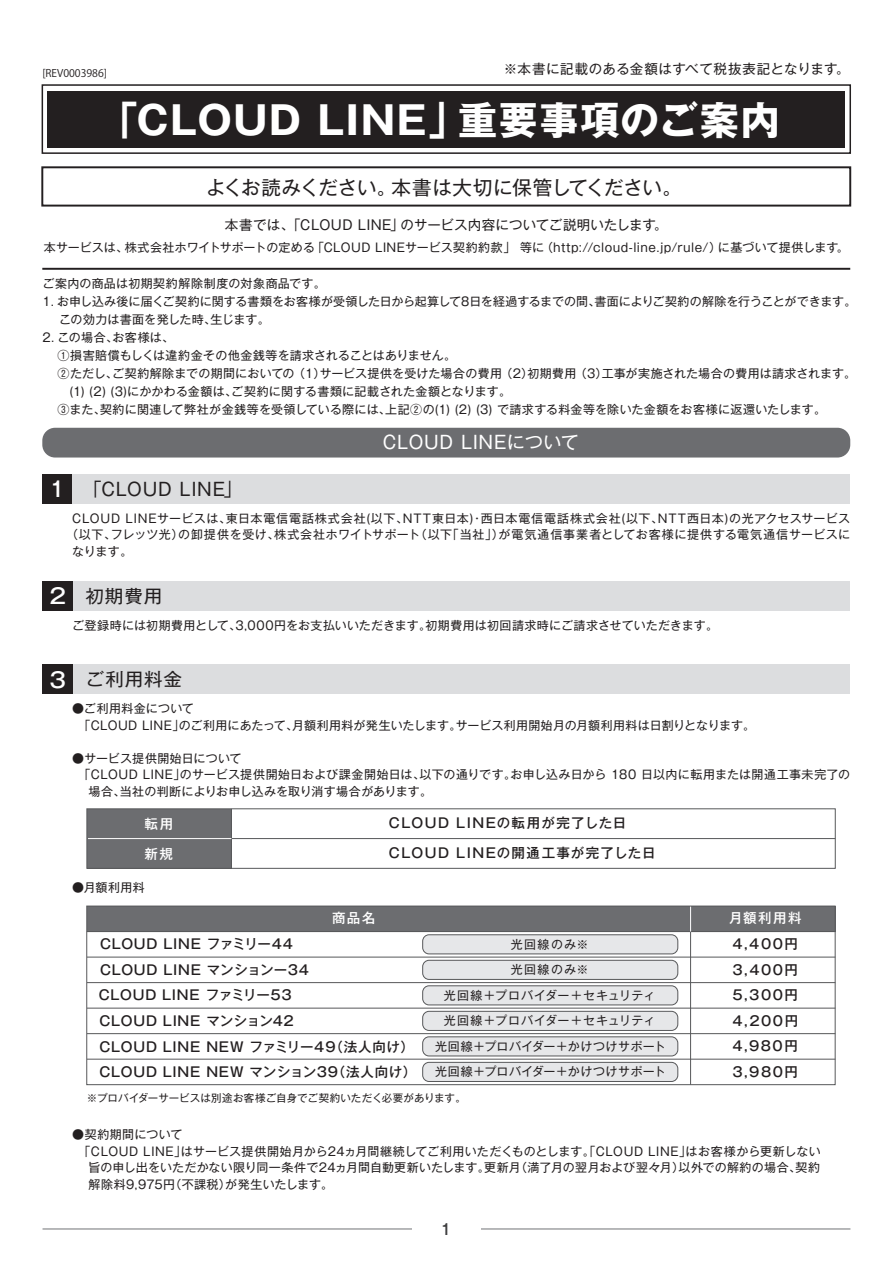
<style>
.page{position:relative;width:893px;height:1263px;background:#fff}
.page>*{position:absolute;margin:0;border:0;box-sizing:border-box;transform-origin:0 0}
.t1{font:700 39px "Gothic MB101 Pro";letter-spacing:.04em;color:#fff}
.t2{font:19.5px "Gothic MB101 Pro";letter-spacing:-.01em;color:#231f20}
.t3{font:18px "Gothic MB101 Pro";letter-spacing:.04em;color:#fff}
.t4{font:18px "Gothic MB101 Pro";letter-spacing:.045em;color:#231f20}
.t5{font:18px "Gothic MB101 Pro";letter-spacing:.045em;color:#231f20;scale:1.04 1}
.t6{font:500 15px "Gothic MB101 Pro";color:#3e3e3f}
.t7{font:500 13.5px "Gothic MB101 Pro";letter-spacing:.06em;color:#231f20}
.t8{font:13.5px "Gothic MB101 Pro";letter-spacing:.025em;color:#231f20}
.t9{font:500 13.5px "Gothic MB101 Pro";letter-spacing:.095em;color:#231f20}
.t10{font:500 13.5px "Gothic MB101 Pro";letter-spacing:.035em;color:#231f20}
.t11{font:500 13.5px "Gothic MB101 Pro";letter-spacing:.03em;color:#231f20}
.t12{font:500 13.5px "Gothic MB101 Pro";letter-spacing:.105em;color:#fff}
.t13{font:12px/16.5px "Gothic MB101 Pro";letter-spacing:.025em;color:#231f20}
.t14{font:12px "Gothic MB101 Pro";letter-spacing:.07em;color:#231f20}
.t15{font:12px "Gothic MB101 Pro";color:#231f20}
.t16{font:12px "Gothic MB101 Pro";letter-spacing:.05em;color:#231f20}
.t17{font:12px "Gothic MB101 Pro";letter-spacing:.045em;color:#231f20}
.t18{font:12px "Gothic MB101 Pro";letter-spacing:.005em;color:#231f20}
.t19{font:12px/25.5px "Gothic MB101 Pro";letter-spacing:.11em;color:#231f20}
.t20{font:10.5px "Gothic MB101 Pro";letter-spacing:.005em;color:#231f20}
.t21{font:10.5px "Koz Go Pr 6 N";color:#231f20}
.s1{font-weight:500;font-size:21px;color:#fff}
</style>
<div class="page">
<div style="left:41px;top:166px;width:810px;height:41px;border:2px solid #231f20"></div>
<hr style="left:42px;top:268px;width:808px;height:2px;background:#231f20">
<div style="left:47px;top:91px;width:798px;height:57px;background:#231f20"></div>
<div style="left:42px;top:84px;width:809px;height:70px;border:2px solid #231f20"></div>
<hr style="left:43px;top:1228px;width:807px;height:1px;background:#808285">
<div style="left:412px;top:1220px;width:68px;height:22px;background:#fff"></div>
<div style="left:423px;top:935px;width:255px;height:19px;background:#e6e7e9;border-radius:6px"></div>
<div style="left:422px;top:934px;width:256px;height:20px;border:1px solid #57585a;border-radius:6px"></div>
<div style="left:423px;top:960px;width:255px;height:19px;background:#e6e7e9;border-radius:6px"></div>
<div style="left:422px;top:960px;width:256px;height:20px;border:1px solid #57585a;border-radius:6px"></div>
<div style="left:423px;top:986px;width:255px;height:19px;background:#e6e7e9;border-radius:6px"></div>
<div style="left:422px;top:985px;width:256px;height:20px;border:1px solid #57585a;border-radius:6px"></div>
<div style="left:423px;top:1011px;width:255px;height:19px;background:#e6e7e9;border-radius:6px"></div>
<div style="left:422px;top:1011px;width:256px;height:20px;border:1px solid #57585a;border-radius:6px"></div>
<div style="left:423px;top:1037px;width:255px;height:19px;background:#e6e7e9;border-radius:6px"></div>
<div style="left:422px;top:1036px;width:256px;height:20px;border:1px solid #57585a;border-radius:6px"></div>
<div style="left:423px;top:1062px;width:255px;height:19px;background:#e6e7e9;border-radius:6px"></div>
<div style="left:422px;top:1062px;width:256px;height:20px;border:1px solid #57585a;border-radius:6px"></div>
<div style="left:42px;top:428px;width:808px;height:29px;background:#6c6d70;border-radius:13px"></div>
<div style="left:42px;top:474px;width:808px;height:29px;background:#dcdddf"></div>
<div style="left:42px;top:474px;width:30px;height:29px;background:#231f20"></div>
<div style="left:42px;top:581px;width:808px;height:30px;background:#dcdddf"></div>
<div style="left:42px;top:581px;width:31px;height:30px;background:#231f20"></div>
<div style="left:42px;top:664px;width:808px;height:30px;background:#dcdddf"></div>
<div style="left:42px;top:664px;width:31px;height:30px;background:#231f20"></div>
<div style="left:87px;top:809px;width:144px;height:59px;background:#6c6d70"></div>
<div style="left:86px;top:808px;width:750px;height:61px;border:1px solid #57585a"></div>
<hr style="left:231px;top:809px;width:1px;height:59px;background:#57585a">
<hr style="left:231px;top:838px;width:604px;height:1px;background:#57585a">
<hr style="left:88px;top:838px;width:143px;height:1px;background:#fff">
<div style="left:87px;top:906px;width:748px;height:25px;background:#6c6d70"></div>
<hr style="left:690px;top:931px;width:1px;height:154px;background:#57585a">
<hr style="left:87px;top:931px;width:748px;height:1px;background:#57585a">
<hr style="left:87px;top:957px;width:748px;height:1px;background:#57585a">
<hr style="left:87px;top:982px;width:748px;height:1px;background:#57585a">
<hr style="left:87px;top:1008px;width:748px;height:1px;background:#57585a">
<hr style="left:87px;top:1033px;width:748px;height:1px;background:#57585a">
<hr style="left:87px;top:1059px;width:748px;height:1px;background:#57585a">
<svg style="left:690px;top:908px;width:1px;height:23px"></svg>
<div style="left:86px;top:906px;width:749px;height:179px;border:1px solid #57585a"></div>
<p class="t21" style="left:42px;top:67px;width:66px">[REV0003986]</p>
<p class="t8" style="left:504px;top:58px;width:347px">※本書に記載のある金額はすべて税抜表記となります。</p>
<h1 class="t1" style="left:99px;top:88px;width:682px">「CLOUD LINE」重要事項のご案内</h1>
<h2 class="t2" style="left:206px;top:171px;width:477px">よくお読みください。本書は大切に保管してください。</h2>
<p class="t8" style="left:225px;top:214px;width:444px">本書では、「CLOUD LINE」のサービス内容についてご説明いたします。</p>
<p class="t13" style="left:44px;top:237px;width:807px">本サービスは、株式会社ホワイトサポートの定める「CLOUD LINEサービス契約約款」 等に（http://cloud-line.jp/rule/）に基づいて提供します。</p>
<p class="t13" style="left:43px;top:273px;width:285px">ご案内の商品は初期契約解除制度の対象商品です。</p>
<p class="t15" style="left:43px;top:291px;width:815px">1．お申し込み後に届くご契約に関する書類をお客様が受領した日から起算して8日を経過するまでの間、書面によりご契約の解除を行うことができます。</p>
<p class="t18" style="left:59px;top:309px;width:212px">この効力は書面を発した時、生じます。</p>
<p class="t13" style="left:43px;top:327px;width:133px">2．この場合、お客様は、</p>
<p class="t13" style="left:58px;top:345px;width:400px">①損害賠償もしくは違約金その他金銭等を請求されることはありません。</p>
<p class="t13" style="left:58px;top:363px;width:800px">②ただし、ご契約解除までの期間においての （1）サービス提供を受けた場合の費用 （2）初期費用 （3）工事が実施された場合の費用は請求されます。</p>
<p class="t13" style="left:70px;top:381px;width:443px">(1) (2) (3)にかかわる金額は、ご契約に関する書類に記載された金額となります。</p>
<p class="t13" style="left:58px;top:399px;width:770px">③また、契約に関連して弊社が金銭等を受領している際には、上記②の(1) (2) (3) で請求する料金等を除いた金額をお客様に返還いたします。</p>
<h3 class="t4" style="left:49px;top:474px;width:194px"><span class="s1">1</span> 「CLOUD LINE」</h3>
<h3 class="t3" style="left:383px;top:427px;width:198px">CLOUD LINEについて</h3>
<p class="t14" style="left:72px;top:508px;width:780px">CLOUD LINEサービスは、東日本電信電話株式会社(以下、NTT東日本)・西日本電信電話株式会社(以下、NTT西日本)の光アクセスサービス</p>
<p class="t16" style="left:66px;top:525px;width:786px">（以下、フレッツ光）の卸提供を受け、株式会社ホワイトサポート（以下「当社」）が電気通信事業者としてお客様に提供する電気通信サービスに</p>
<p class="t13" style="left:72px;top:541px;width:62px">なります。</p>
<h3 class="t5" style="left:49px;top:581px;width:110px"><span class="s1">2</span> 初期費用</h3>
<p class="t13" style="left:72px;top:615px;width:647px">ご登録時には初期費用として、3,000円をお支払いいただきます。初期費用は初回請求時にご請求させていただきます。</p>
<h3 class="t5" style="left:49px;top:665px;width:129px"><span class="s1">3</span> ご利用料金</h3>
<p class="t13" style="left:72px;top:699px;width:685px">●ご利用料金について<br>　「CLOUD LINE」のご利用にあたって、月額利用料が発生いたします。サービス利用開始月の月額利用料は日割りとなります。</p>
<p class="t13" style="left:72px;top:748px;width:171px">●サービス提供開始日について</p>
<p class="t13" style="left:72px;top:765px;width:779px">　「CLOUD LINE」のサービス提供開始日および課金開始日は、以下の通りです。お申し込み日から 180 日以内に転用または開通工事未完了の</p>
<p class="t13" style="left:89px;top:781px;width:345px">場合、当社の判断によりお申し込みを取り消す場合があります。</p>
<p class="t12" style="left:144px;top:813px;width:30px">転用</p>
<p class="t12" style="left:144px;top:843px;width:30px">新規</p>
<p class="t9" style="left:389px;top:812px;width:239px">CLOUD LINEの転用が完了した日</p>
<p class="t9" style="left:389px;top:841px;width:268px">CLOUD LINEの開通工事が完了した日</p>
<p class="t13" style="left:72px;top:877px;width:74px">●月額利用料</p>
<p class="t12" style="left:332px;top:907px;width:45px">商品名</p>
<p class="t12" style="left:729px;top:907px;width:74px">月額利用料</p>
<p class="t7" style="left:100px;top:933px;width:195px">CLOUD LINE ファミリー44</p>
<p class="t10" style="left:100px;top:959px;width:211px">CLOUD LINE マンションー34</p>
<p class="t7" style="left:99px;top:984px;width:194px">CLOUD LINE ファミリー53</p>
<p class="t11" style="left:100px;top:1010px;width:196px">CLOUD LINE マンション42</p>
<p class="t19" style="left:511px;top:929px;width:79px">光回線のみ※光回線のみ※</p>
<p class="t17" style="left:444px;top:1010px;width:213px">光回線＋プロバイダー＋セキュリティ</p>
<p class="t17" style="left:444px;top:985px;width:213px">光回線＋プロバイダー＋セキュリティ</p>
<p class="t7" style="left:732px;top:933px;width:67px">4,400円</p>
<p class="t7" style="left:732px;top:958px;width:67px">3,400円</p>
<p class="t7" style="left:732px;top:984px;width:67px">5,300円</p>
<p class="t7" style="left:732px;top:1009px;width:67px">4,200円</p>
<p class="t7" style="left:100px;top:1035px;width:316px">CLOUD LINE NEW ファミリー49（法人向け）</p>
<p class="t13" style="left:435px;top:1036px;width:232px">光回線＋プロバイダー＋かけつけサポート</p>
<p class="t7" style="left:732px;top:1035px;width:67px">4,980円</p>
<p class="t7" style="left:100px;top:1061px;width:318px">CLOUD LINE NEW マンション39（法人向け）</p>
<p class="t13" style="left:435px;top:1062px;width:232px">光回線＋プロバイダー＋かけつけサポート</p>
<p class="t7" style="left:732px;top:1060px;width:67px">3,980円</p>
<p class="t20" style="left:87px;top:1089px;width:381px">※プロバイダーサービスは別途お客様ご自身でご契約いただく必要があります。</p>
<p class="t13" style="left:72px;top:1125px;width:112px">●契約期間について</p>
<p class="t13" style="left:72px;top:1141px;width:750px">　「CLOUD LINE」はサービス提供開始月から24ヵ月間継続してご利用いただくものとします。「CLOUD LINE」はお客様から更新しない</p>
<p class="t13" style="left:89px;top:1158px;width:733px">旨の申し出をいただかない限り同一条件で24ヵ月間自動更新いたします。更新月（満了月の翌月および翌々月）以外での解約の場合、契約</p>
<p class="t13" style="left:89px;top:1174px;width:246px">解除料9,975円（不課税）が発生いたします。</p>
<p class="t6" style="left:440px;top:1216px;width:13px">1</p>
</div>
